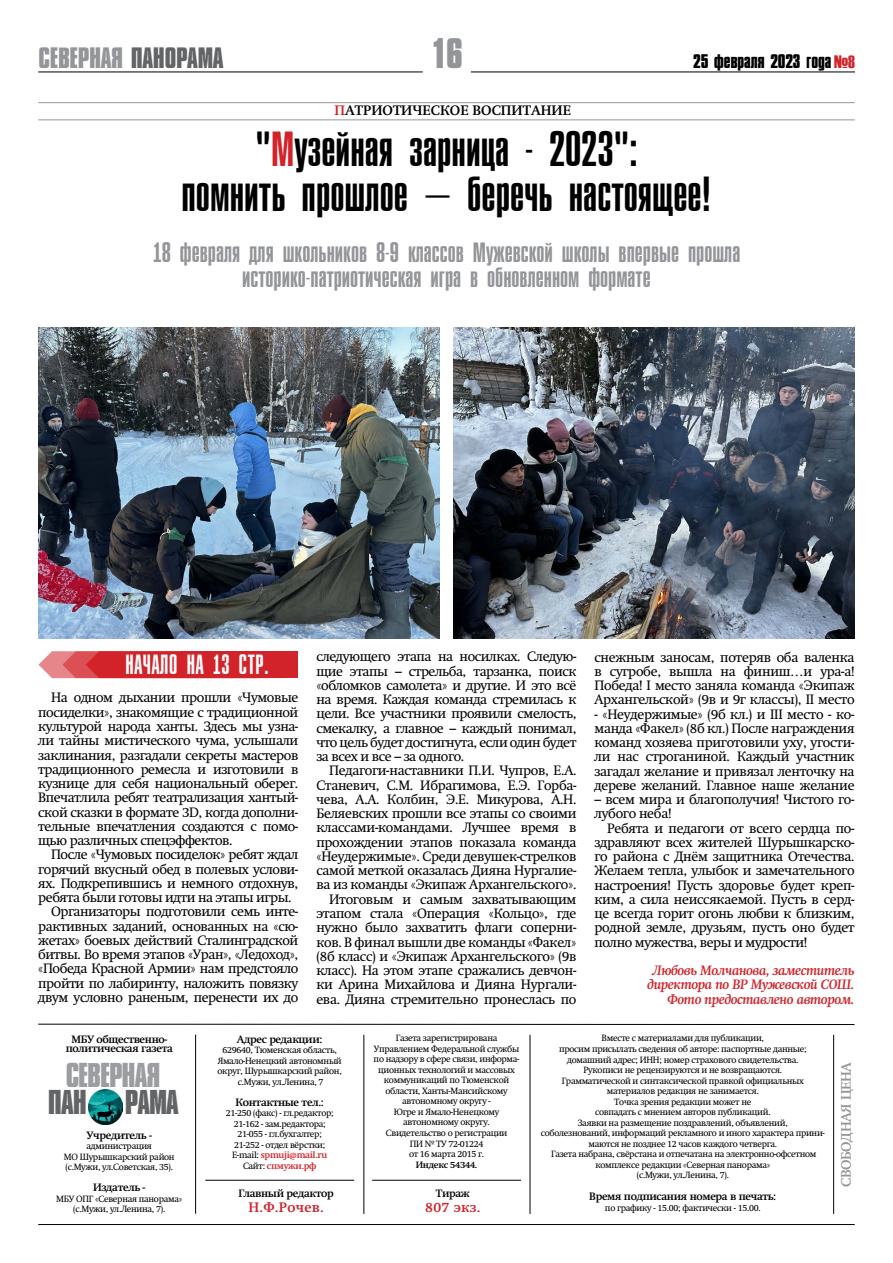
<style>
.page{position:relative;width:893px;height:1263px;background:#fff}
.page>*{position:absolute;margin:0;border:0;box-sizing:border-box;transform-origin:0 0}
.t1{font:45px/45px "Zagolovok SP";color:#000;text-align:center}
.t2{font:700 39px "Compacta MT Cyrillic";color:#939598}
.t3{font:700 31.65px "Compacta MT Cyrillic";letter-spacing:-.03em;color:#9b9da0}
.t4{font:700 31.65px "Compacta MT Cyrillic";letter-spacing:-.03em;color:#636466}
.t5{font:700 27px "Compacta MT Cyrillic";letter-spacing:-.01em;color:#939598}
.t6{font:25.5px/25.5px "Zagolovok SP";color:#939598;text-align:center}
.t7{font:25.35px "Zagolovok SP";letter-spacing:.03em;color:#fff;scale:.89 1}
.t8{font:700 18px "Compacta MT Cyrillic";letter-spacing:-.01em;color:#000}
.t9{font:13.5px/14.2px "Swift";letter-spacing:-.02em;color:#000;text-align:justify}
.t10{font:italic 700 13.5px/14.2px "Swift";letter-spacing:-.03em;color:#d2232a;text-align:right}
.t11{font:700 13.5px "Swift";color:#000}
.t12{font:700 13.5px "Swift";color:#d2232a}
.t13{font:700 13.5px "Swift";color:#939598}
.t14{font:700 10.5px/9.8px "Swift";color:#000}
.t15{font:9px/10.5px "Swift";letter-spacing:-.03em;color:#000;text-align:center}
.t16{font:700 9px "Swift";letter-spacing:-.03em;color:#000}
.s1{color:#636466}
.s2{color:#d2232a}
.s3{font-family:"Haettenschweiler";font-weight:400;color:#d2232a}
.s4{font-weight:700;color:#d2232a}
</style>
<div class="page">
<hr style="left:38px;top:72px;width:385px;height:1px;background:#000">
<hr style="left:471px;top:72px;width:384px;height:1px;background:#000">
<hr style="left:195px;top:1035px;width:1px;height:179px;background:#000">
<hr style="left:205px;top:1180px;width:149px;height:1px;background:#000">
<hr style="left:364px;top:1035px;width:1px;height:179px;background:#000">
<hr style="left:530px;top:1035px;width:1px;height:179px;background:#000">
<hr style="left:372px;top:1180px;width:149px;height:1px;background:#000">
<hr style="left:38px;top:1024px;width:816px;height:1px;background:#000">
<hr style="left:833px;top:1035px;width:1px;height:179px;background:#000">
<hr style="left:38px;top:1224px;width:817px;height:1px;background:#000">
<img style="left:88px;top:1089px;width:35px;height:35px">
<svg style="left:39px;top:651px;width:259px;height:27px;background:#d94a50"></svg>
<div style="left:96px;top:656px;width:202px;height:18px;background:#d2232a"></div>
<hr style="left:38px;top:120px;width:817px;height:1px;background:#939598">
<hr style="left:38px;top:102px;width:817px;height:1px;background:#939598">
<img style="left:38px;top:327px;width:401px;height:311px">
<img style="left:454px;top:327px;width:401px;height:311px">
<h3 class="t5" style="left:39px;top:41px;width:186px">СЕВЕРНАЯ <span class="s1">ПАНОРАМА</span></h3>
<h2 class="t2" style="left:431px;top:28px;width:34px">16</h2>
<p class="t11" style="left:335px;top:103px;width:238px"><span class="s2">п</span>атриотическое воспитание</p>
<h3 class="t8" style="left:693px;top:50px;width:163px">25 февраля 2023 года <span class="s3">№8</span></h3>
<h1 class="t1" style="left:181px;top:128px;width:532px">«<span class="s2">М</span>узейная зарница - 2023»:<br>помнить прошлое – беречь настоящее!</h1>
<h3 class="t6" style="left:153px;top:240px;width:589px">18 февраля для школьников 8-9 классов Мужевской школы впервые прошла историко-патриотическая игра в обновленном формате</h3>
<h3 class="t7" style="left:125px;top:649px;width:162px">начало на 13 стр.</h3>
<p class="t9" style="left:38px;top:691px;width:262px;text-indent:13px">На одном дыхании прошли «Чумовые посиделки», знакомящие с традиционной культурой народа ханты. Здесь мы узна&shy;ли тайны мистического чума, услышали заклинания, разгадали секреты мастеров традиционного ремесла и изготовили в кузнице для себя национальный оберег.<br>Впечатлила ребят театрализация хантый&shy;ской сказки в формате 3D, когда дополни&shy;тельные впечатления создаются с помо&shy;щью различных спецэффектов.</p>
<p class="t9" style="left:51px;top:847px;width:249px">После «Чумовых посиделок» ребят ждал</p>
<p class="t9" style="left:38px;top:862px;width:262px">горячий вкусный обед в полевых услови-</p>
<p class="t9" style="left:38px;top:876px;width:262px">ях. Подкрепившись и немного отдохнув,</p>
<p class="t9" style="left:38px;top:890px;width:255px">ребята были готовы идти на этапы игры.</p>
<p class="t9" style="left:51px;top:904px;width:249px">Организаторы подготовили семь инте-</p>
<p class="t9" style="left:38px;top:919px;width:262px">рактивных заданий, основанных на «сю-</p>
<p class="t9" style="left:38px;top:933px;width:262px">жетах» боевых действий Сталинградской</p>
<p class="t9" style="left:38px;top:947px;width:262px">битвы. Во время этапов «Уран», «Ледоход»,</p>
<p class="t9" style="left:38px;top:961px;width:262px">«Победа Красной Армии» нам предстояло</p>
<p class="t9" style="left:38px;top:976px;width:262px">пройти по лабиринту, наложить повязку</p>
<p class="t9" style="left:38px;top:990px;width:262px">двум условно раненым, перенести их до</p>
<p class="t9" style="left:316px;top:650px;width:262px">следующего этапа на носилках. Следую&shy;щие этапы – стрельба, тарзанка, поиск «обломков самолета» и другие. И это всё на время. Каждая команда стремилась к цели. Все участники проявили смелость, смекалку, а главное – каждый понимал, что цель будет достигнута, если один будет за всех и все – за одного.</p>
<p class="t9" style="left:316px;top:764px;width:262px;text-align:right">Педагоги-наставники П.И. Чупров, Е.А.<br>Станевич, С.М. Ибрагимова, Е.Э. Горба&shy;чева, А.А. Колбин, Э.Е. Микурова, А.Н.<br>Беляевских прошли все этапы со своими классами-командами. Лучшее время в прохождении этапов показала команда «Неудержимые». Среди девушек-стрелков самой меткой оказалась Дияна Нургалие&shy;ва из команды «Экипаж Архангельского».<br>Итоговым и самым захватывающим этапом стала «Операция «Кольцо», где нужно было захватить флаги соперни&shy;ков. В финал вышли две команды «Факел» (8б класс) и «Экипаж Архангельского» (9в класс). На этом этапе сражались девчон&shy;ки Арина Михайлова и Дияна Нургали&shy;ева. Дияна стремительно пронеслась по</p>
<p class="t9" style="left:594px;top:650px;width:262px">снежным заносам, потеряв оба валенка в сугробе, вышла на финиш…и ура-а!<br>Победа! I место заняла команда «Экипаж Архангельской» (9в и 9г классы), II место</p>
<p class="t9" style="left:594px;top:707px;width:262px">- «Неудержимые» (9б кл.) и III место - ко&shy;манда «Факел» (8б кл.) После награждения команд хозяева приготовили уху, угости&shy;ли нас строганиной. Каждый участник загадал желание и привязал ленточку на дереве желаний. Главное наше желание</p>
<p class="t9" style="left:594px;top:792px;width:262px">– всем мира и благополучия! Чистого го&shy;лубого неба!</p>
<p class="t9" style="left:594px;top:821px;width:262px;text-indent:13px">Ребята и педагоги от всего сердца по&shy;здравляют всех жителей Шурышкарско&shy;го района с Днём защитника Отечества.<br>Желаем тепла, улыбок и замечательного настроения! Пусть здоровье будет креп&shy;ким, а сила неиссякаемой. Пусть в серд&shy;це всегда горит огонь любви к близким, родной земле, друзьям, пусть оно будет полно мужества, веры и мудрости!</p>
<p class="t10" style="left:647px;top:963px;width:209px">Любовь Молчанова, заместитель директора по ВР Мужевской СОШ.<br>Фото предоставлено автором.</p>
<p class="t14" style="left:66px;top:1034px;width:109px;text-indent:31px">общественно&shy;политическая газета</p>
<p class="t14" style="left:237px;top:1034px;width:87px">Адрес редакции:</p>
<p class="t14" style="left:71px;top:1034px;width:9px">МБУ</p>
<p class="t15" style="left:218px;top:1045px;width:126px">629640, Тюменская область,<br>Ямало-Ненецкий автономный округ, Шурышкарский район, с.Мужи, ул.Ленина, 7</p>
<p class="t14" style="left:235px;top:1097px;width:90px">Контактные тел.:</p>
<p class="t15" style="left:226px;top:1108px;width:109px">21-250 (факс) - гл.редактор;<br>21-162 - зам.редактора;<br>21-055 - гл.бухгалтер;<br>21-252 - отдел вёрстки;<br>E-mail: <span class="s4">spmuji@mail.ru<br></span>Сайт: <span class="s4">спмужи.рф</span></p>
<p class="t14" style="left:238px;top:1188px;width:97px">Главный редактор</p>
<p class="t12" style="left:248px;top:1199px;width:77px">Н.Ф.Рочев.</p>
<h3 class="t3" style="left:66px;top:1054px;width:96px">СЕВЕРНАЯ</h3>
<h3 class="t4" style="left:48px;top:1081px;width:132px">ПАН РАМА</h3>
<p class="t14" style="left:87px;top:1130px;width:67px">Учредитель -</p>
<p class="t15" style="left:64px;top:1141px;width:112px">администрация<br>МО Шурышкарский район (с.Мужи, ул.Советская, 35).</p>
<p class="t14" style="left:93px;top:1182px;width:54px">Издатель -</p>
<p class="t15" style="left:56px;top:1193px;width:127px">МБУ ОПГ «Северная панорама» (с.Мужи, ул.Ленина, 7).</p>
<p class="t15" style="left:374px;top:1033px;width:147px">Газета зарегистрирована<br>Управлением Федеральной службы по надзору в сфере связи, информа&shy;ционных технологий и массовых коммуникаций по Тюменской области, Ханты-Мансийскому автономному округу -<br>Югре и Ямало-Ненецкому автономному округу.<br>Свидетельство о регистрации<br>ПИ № ТУ 72-01224<br>от 16 марта 2015 г.</p>
<p class="t16" style="left:416px;top:1159px;width:63px">Индекс 54344.</p>
<p class="t14" style="left:436px;top:1188px;width:35px">Тираж</p>
<p class="t12" style="left:425px;top:1199px;width:57px">807 экз.</p>
<p class="t15" style="left:541px;top:1033px;width:285px">Вместе с материалами для публикации,<br>просим присылать сведения об авторе: паспортные данные; домашний адрес; ИНН ; номер страхового свидетельства.<br>Рукописи не рецензируются и не возвращаются.<br>Грамматической и синтаксической правкой официальных материалов редакция не занимается.<br>Точка зрения редакции может не<br>совпадать с мнением авторов публикаций.<br>Заявки на размещение поздравлений, объявлений,<br>соболезнований, информаций рекламного и иного характера прини&shy;маются не позднее 12 часов каждого четверга.<br>Газета набрана, свёрстана и отпечатана на электронно-офсетном комплексе редакции «Северная панорама»<br>(с.Мужи, ул.Ленина, 7).</p>
<p class="t14" style="left:589px;top:1192px;width:189px">Время подписания номера в печать:</p>
<p class="t15" style="left:605px;top:1202px;width:157px">по графику - 15.00; фактически - 15.00.</p>
<p class="t13" style="left:838px;top:1187px;width:126px;rotate:-90deg">СВОБОДНАЯ ЦЕНА</p>
</div>
